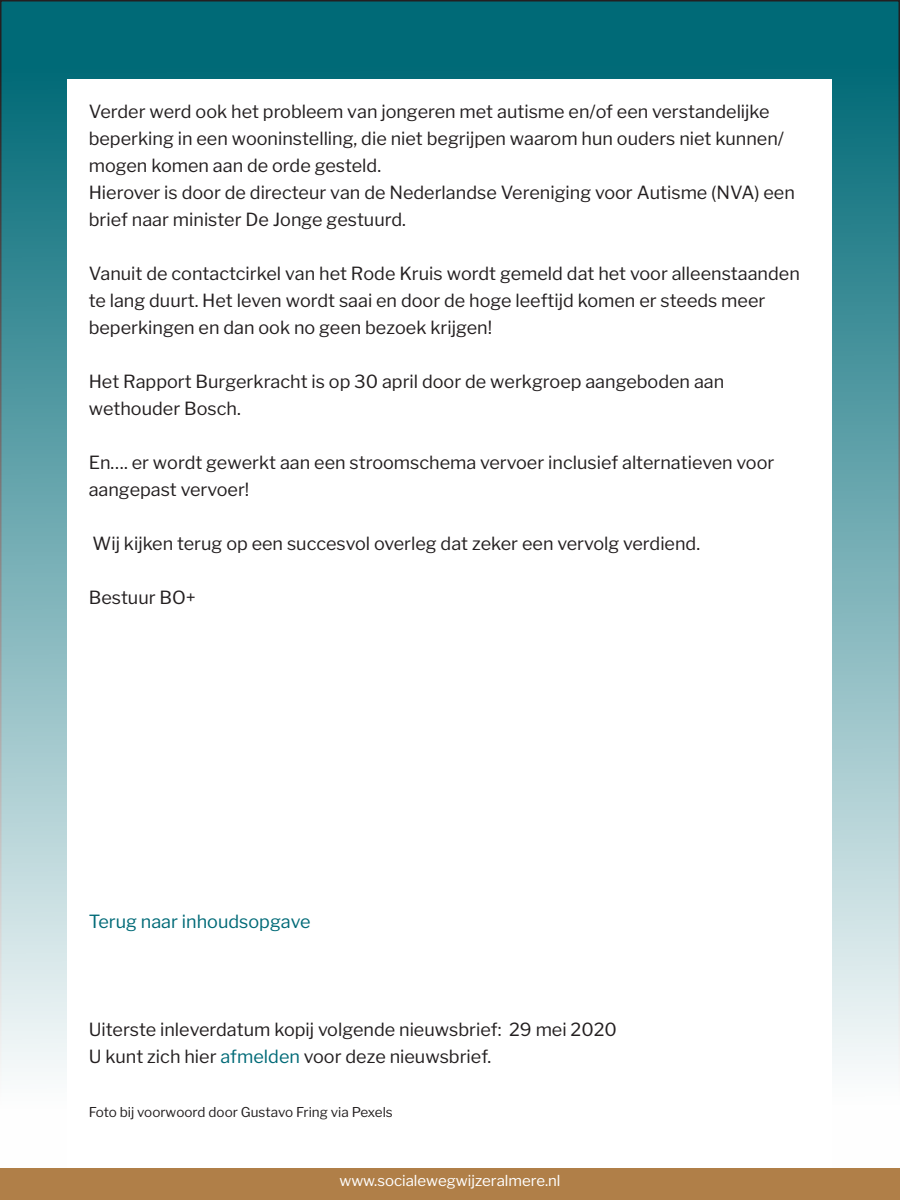
<style>
.page{position:relative;width:900px;height:1200px;background:#fff}
.page>*{position:absolute;margin:0;border:0;box-sizing:border-box;transform-origin:0 0}
.t1{font:18px/27px "Libre Franklin";color:#231f20}
.kopjes{font:18px "Libre Franklin";color:#006a77}
.t2{font:15px "Libre Franklin";color:#fff}
.t3{font:13.5px "Libre Franklin";color:#231f20}
.s1{color:#006a77}
</style>
<div class="page">
<div style="left:1px;top:1px;width:898px;height:1198px;background:linear-gradient(to bottom,#006572,#fff)"></div>
<div style="left:0;top:1168px;width:900px;height:32px;background:#b07f48"></div>
<div style="left:68px;top:80px;width:764px;height:1088px;background:#fff"></div>
<p class="t1" style="left:89px;top:98px;width:697px">Verder werd ook het probleem van jongeren met autisme en/of een verstandelijke beperking in een wooninstelling, die niet begrijpen waarom hun ouders niet kunnen/ mogen komen aan de orde gesteld.</p>
<p class="t1" style="left:89px;top:179px;width:708px">Hierover is door de directeur van de Nederlandse Vereniging voor Autisme (NVA) een brief naar minister De Jonge gestuurd.</p>
<p class="t1" style="left:89px;top:260px;width:713px">Vanuit de contactcirkel van het Rode Kruis wordt gemeld dat het voor alleenstaanden te lang duurt. Het leven wordt saai en door de hoge leeftijd komen er steeds meer beperkingen en dan ook no geen bezoek krijgen!</p>
<p class="t1" style="left:89px;top:368px;width:637px">Het Rapport Burgerkracht is op 30 april door de werkgroep aangeboden aan wethouder Bosch.</p>
<p class="t1" style="left:89px;top:449px;width:687px">En…. er wordt gewerkt aan een stroomschema vervoer inclusief alternatieven voor aangepast vervoer!</p>
<p class="t1" style="left:93px;top:530px;width:609px">Wij kijken terug op een succesvol overleg dat zeker een vervolg verdiend.</p>
<p class="t1" style="left:89px;top:584px;width:109px">Bestuur BO+</p>
<p class="kopjes" style="left:89px;top:911px;width:223px">Terug naar inhoudsopgave</p>
<p class="t1" style="left:89px;top:1016px;width:530px">Uiterste inleverdatum kopij volgende nieuwsbrief: 29 mei 2020</p>
<p class="t1" style="left:89px;top:1043px;width:404px">U kunt zich hier <span class="s1">afmelden</span> voor deze nieuwsbrief.</p>
<p class="t3" style="left:89px;top:1104px;width:306px">Foto bij voorwoord door Gustavo Fring via Pexels</p>
<p class="t2" style="left:339px;top:1171px;width:223px">www.socialewegwijzeralmere.nl</p>
</div>
